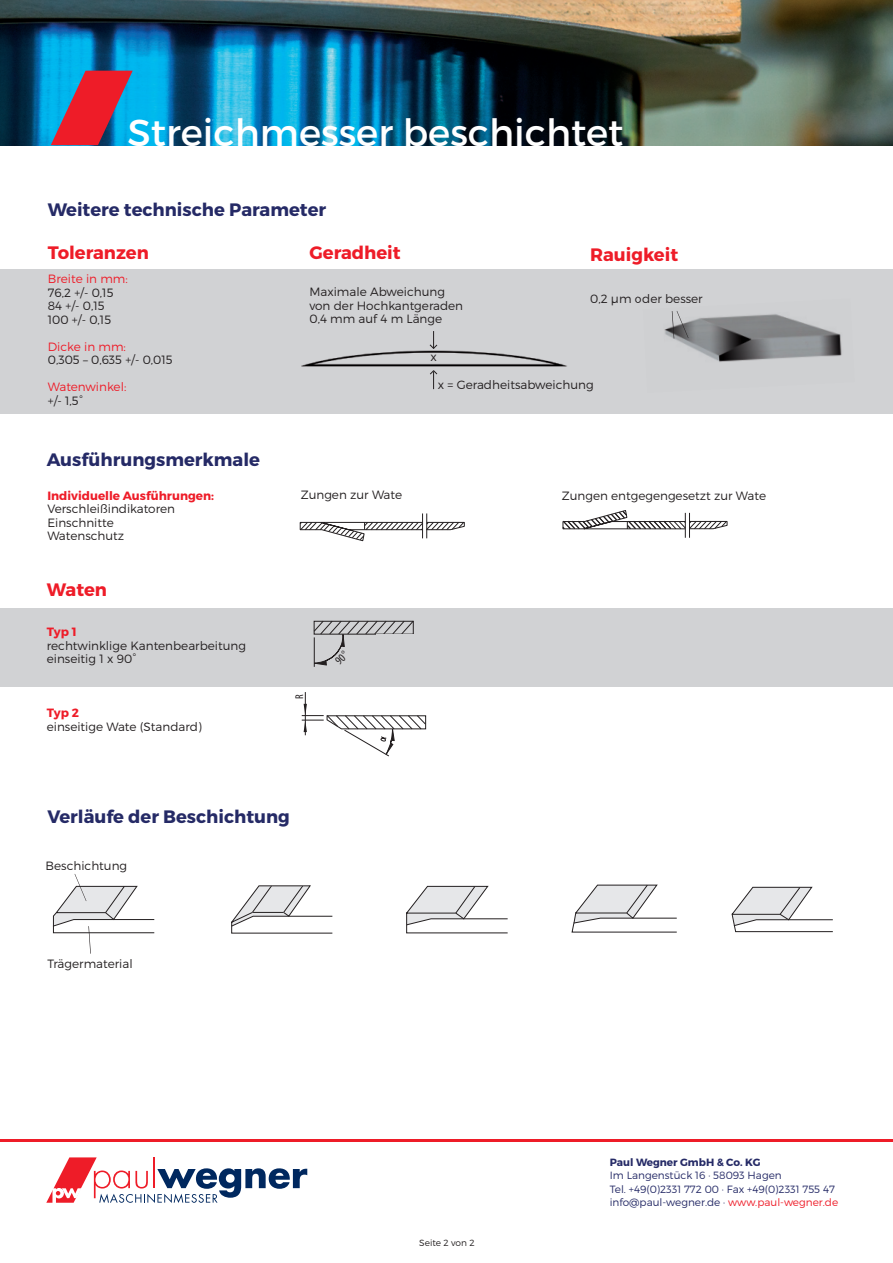
<style>
.page{position:relative;width:893px;height:1263px;background:#fff}
.page>*{position:absolute;margin:0;border:0;box-sizing:border-box;transform-origin:0 0}
.t1{font:37.5px "Montserrat";color:#fff}
.t2{font:700 18px "Montserrat";color:#252a66}
.t3{font:700 18px "Montserrat";color:#ee1c28}
.t4{font:300 12px/13.5px "Montserrat";color:#231f20}
.t5{font:700 12px "Montserrat";color:#ee1c28}
.t6{font:300 12px "Montserrat";color:#ee1c28}
.t7{font:condensed 11.4px "Myriad Pro";color:#231f20}
.t8{font:300 10.5px/13.5px "Montserrat";color:#252a66}
.t9{font:700 10.5px "Montserrat";color:#252a66}
.t10{font:300 9px "Montserrat";color:#231f20}
.s1{color:#ee1c28}
</style>
<div class="page">
<img style="left:0;top:0;width:893px;height:145px">
<svg style="left:51px;top:71px;width:82px;height:74px;background:#895776"></svg>
<hr style="left:0;top:1140px;width:893px;height:2px;background:#ee1c28">
<svg style="left:46px;top:1157px;width:261px;height:46px"></svg>
<svg style="left:231px;top:885px;width:102px;height:48px"></svg>
<svg style="left:406px;top:886px;width:102px;height:47px"></svg>
<svg style="left:572px;top:885px;width:105px;height:47px"></svg>
<svg style="left:732px;top:887px;width:101px;height:45px"></svg>
<div style="left:0;top:269px;width:893px;height:145px;background:#d1d2d4"></div>
<div style="left:0;top:608px;width:893px;height:78px;background:#d1d2d4"></div>
<hr style="left:314px;top:637px;width:1px;height:30px;background:#231f20">
<hr style="left:305px;top:692px;width:1px;height:43px;background:#231f20">
<svg style="left:302px;top:704px;width:125px;height:53px"></svg>
<svg style="left:299px;top:513px;width:166px;height:29px"></svg>
<svg style="left:562px;top:510px;width:166px;height:28px"></svg>
<img style="left:302px;top:350px;width:265px;height:17px">
<img style="left:664px;top:311px;width:178px;height:51px">
<svg style="left:672px;top:311px;width:16px;height:28px"></svg>
<svg style="left:53px;top:874px;width:102px;height:80px"></svg>
<svg style="left:429px;top:331px;width:9px;height:18px"></svg>
<svg style="left:430px;top:370px;width:8px;height:19px"></svg>
<svg style="left:313px;top:620px;width:101px;height:46px"></svg>
<h1 class="t1" style="left:128px;top:110px;width:497px">Streichmesser beschichtet</h1>
<h2 class="t2" style="left:48px;top:199px;width:280px">Weitere technische Parameter</h2>
<h2 class="t3" style="left:48px;top:242px;width:103px">Toleranzen</h2>
<p class="t6" style="left:48px;top:272px;width:82px">Breite in mm:</p>
<p class="t4" style="left:48px;top:286px;width:67px">76,2 +/- 0,15<br>84 +/- 0,15<br>100 +/- 0,15</p>
<p class="t6" style="left:48px;top:339px;width:80px">Dicke in mm:</p>
<p class="t4" style="left:48px;top:353px;width:126px">0,305 – 0,635 +/- 0,015</p>
<p class="t6" style="left:48px;top:380px;width:80px">Watenwinkel:</p>
<p class="t4" style="left:48px;top:394px;width:36px">+/- 1,5°</p>
<h2 class="t3" style="left:309px;top:241px;width:93px">Geradheit</h2>
<p class="t4" style="left:309px;top:285px;width:155px">Maximale Abweichung von der Hochkantgeraden<br>0,4 mm auf 4 m Länge</p>
<h2 class="t3" style="left:590px;top:243px;width:90px">Rauigkeit</h2>
<p class="t4" style="left:590px;top:292px;width:114px">0,2 µm oder besser</p>
<p class="t4" style="left:430px;top:350px;width:8px">x</p>
<p class="t4" style="left:438px;top:378px;width:157px">x = Geradheitsabweichung</p>
<h2 class="t2" style="left:47px;top:449px;width:215px">Ausführungsmerkmale</h2>
<p class="t5" style="left:47px;top:488px;width:168px">Individuelle Ausführungen:</p>
<p class="t4" style="left:47px;top:502px;width:129px">Verschleißindikatoren<br>Einschnitte<br>Watenschutz</p>
<h2 class="t3" style="left:47px;top:578px;width:62px">Waten</h2>
<p class="t5" style="left:47px;top:624px;width:32px">Typ 1</p>
<p class="t4" style="left:47px;top:638px;width:201px">rechtwinklige Kantenbearbeitung einseitig 1 x 90°</p>
<p class="t5" style="left:47px;top:705px;width:34px">Typ 2</p>
<p class="t4" style="left:47px;top:719px;width:157px">einseitige Wate (Standard)</p>
<p class="t4" style="left:301px;top:487px;width:103px">Zungen zur Wate</p>
<p class="t4" style="left:562px;top:488px;width:206px">Zungen entgegengesetzt zur Wate</p>
<p class="t7" style="left:292px;top:699px;width:6px;rotate:-90deg">R</p>
<h2 class="t2" style="left:47px;top:806px;width:244px">Verläufe der Beschichtung</h2>
<p class="t4" style="left:46px;top:859px;width:83px">Beschichtung</p>
<p class="t4" style="left:47px;top:956px;width:87px">Trägermaterial</p>
<p class="t10" style="left:419px;top:1237px;width:57px">Seite 2 von 2</p>
<p class="t9" style="left:610px;top:1156px;width:152px">Paul Wegner GmbH &amp; Co. KG</p>
<p class="t8" style="left:610px;top:1169px;width:230px">Im Langenstück 16 · 58093 Hagen<br>Tel. +49(0)2331 772 00 · Fax +49(0)2331 755 47 info@paul-wegner.de · <span class="s1">www.paul-wegner.de</span></p>
</div>
